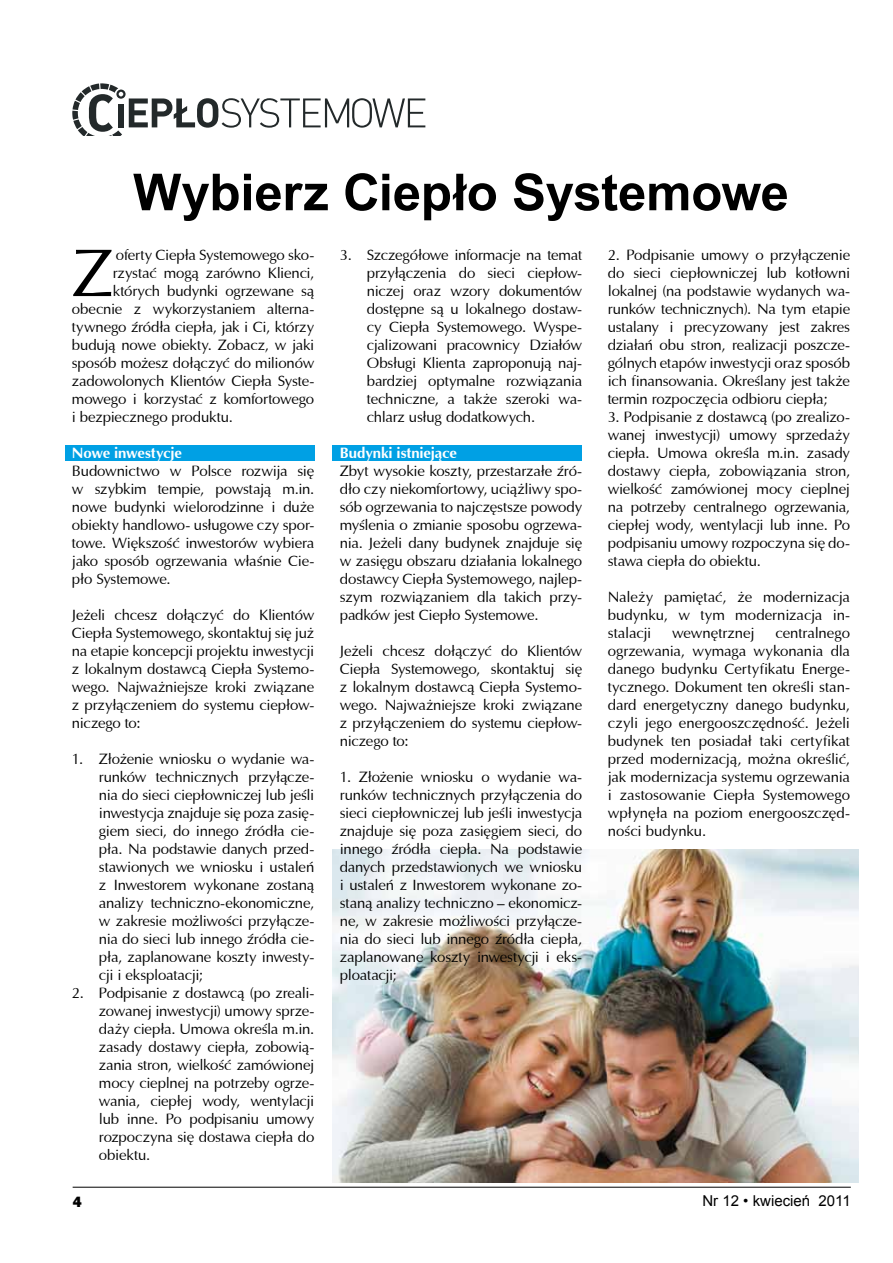
<style>
.page{position:relative;width:893px;height:1263px;background:#fff}
.page>*{position:absolute;margin:0;border:0;box-sizing:border-box;transform-origin:0 0}
.t1{font:67.8px "Ottawa";color:#000}
.t2{font:700 51px "Arial";letter-spacing:-.005em;color:#000}
.t3{font:15px/18px "Ottawa";letter-spacing:-.015em;color:#000;text-align:justify}
.t4{font:700 15px "Ottawa";letter-spacing:-.01em;color:#fff}
.t5{font:15px "Arial";color:#000}
.t6{font:800 15px "Frankfurt Gothic";color:#000}
</style>
<div class="page">
<hr style="left:73px;top:1187px;width:778px;height:1px;background:#000">
<div style="left:333px;top:445px;width:249px;height:16px;background:#00a0e4"></div>
<div style="left:65px;top:445px;width:249px;height:16px;background:#00a0e4"></div>
<svg style="left:72px;top:83px;width:353px;height:53px"></svg>
<img style="left:333px;top:849px;width:525px;height:333px">
<h2 class="t2" style="left:133px;top:158px;width:657px">Wybierz Ciepło Systemowe</h2>
<p class="t3" style="left:367px;top:246px;width:217px;text-indent:-27px">3. Szczegółowe informacje na temat przyłączenia do sieci ciepłow&shy;niczej oraz wzory dokumentów dostępne są u lokalnego dostaw&shy;cy Ciepła Systemowego. Wyspe&shy;cjalizowani pracownicy Działów Obsługi Klienta zaproponują naj&shy;bardziej optymalne rozwiązania techniczne, a także szeroki wa&shy;chlarz usług dodatkowych.</p>
<p class="t4" style="left:340px;top:443px;width:119px">Budynki istniejące</p>
<p class="t3" style="left:340px;top:462px;width:244px">Zbyt wysokie koszty, przestarzałe źró&shy;dło czy niekomfortowy, uciążliwy spo&shy;sób ogrzewania to najczęstsze powody myślenia o zmianie sposobu ogrzewa&shy;nia. Jeżeli dany budynek znajduje się w zasięgu obszaru działania lokalnego dostawcy Ciepła Systemowego, najlep&shy;szym rozwiązaniem dla takich przy&shy;padków jest Ciepło Systemowe.</p>
<p class="t3" style="left:340px;top:642px;width:244px">Jeżeli chcesz dołączyć do Klientów Ciepła Systemowego, skontaktuj się z lokalnym dostawcą Ciepła Systemo&shy;wego. Najważniejsze kroki związane z przyłączeniem do systemu ciepłow&shy;niczego to:</p>
<p class="t3" style="left:340px;top:768px;width:244px">1. Złożenie wniosku o wydanie wa&shy;runków technicznych przyłączenia do sieci ciepłowniczej lub jeśli inwestycja znajduje się poza zasięgiem sieci, do innego źródła ciepła. Na podstawie danych przedstawionych we wniosku i ustaleń z Inwestorem wykonane zo&shy;staną analizy techniczno – ekonomicz&shy;ne, w zakresie możliwości przyłącze&shy;nia do sieci lub innego źródła ciepła, zaplanowane koszty inwestycji i eks&shy;ploatacji;</p>
<h1 class="t1" style="left:72px;top:232px;width:43px">Z</h1>
<p class="t3" style="left:116px;top:246px;width:200px">oferty Ciepła Systemowego sko-</p>
<p class="t3" style="left:608px;top:246px;width:244px">2. Podpisanie umowy o przyłączenie do sieci ciepłowniczej lub kotłowni lokalnej (na podstawie wydanych wa&shy;runków technicznych). Na tym etapie ustalany i precyzowany jest zakres działań obu stron, realizacji poszcze&shy;gólnych etapów inwestycji oraz sposób ich finansowania. Określany jest także termin rozpoczęcia odbioru ciepła;</p>
<p class="t3" style="left:608px;top:408px;width:244px">3. Podpisanie z dostawcą (po zrealizo&shy;wanej inwestycji) umowy sprzedaży ciepła. Umowa określa m.in. zasady dostawy ciepła, zobowiązania stron, wielkość zamówionej mocy cieplnej na potrzeby centralnego ogrzewania, ciepłej wody, wentylacji lub inne. Po podpisaniu umowy rozpoczyna się do&shy;stawa ciepła do obiektu.</p>
<p class="t3" style="left:608px;top:588px;width:244px">Należy pamiętać, że modernizacja budynku, w tym modernizacja in&shy;stalacji</p>
<p class="t3" style="left:113px;top:264px;width:203px">rzystać mogą zarówno Klienci,</p>
<p class="t3" style="left:113px;top:282px;width:203px">których budynki ogrzewane są</p>
<p class="t3" style="left:72px;top:300px;width:244px">obecnie z wykorzystaniem alterna-</p>
<p class="t3" style="left:72px;top:318px;width:244px">tywnego źródła ciepła, jak i Ci, którzy</p>
<p class="t3" style="left:72px;top:336px;width:244px">budują nowe obiekty. Zobacz, w jaki</p>
<p class="t3" style="left:72px;top:354px;width:244px">sposób możesz dołączyć do milionów</p>
<p class="t3" style="left:72px;top:372px;width:244px">zadowolonych Klientów Ciepła Syste-</p>
<p class="t3" style="left:72px;top:390px;width:244px">mowego i korzystać z komfortowego</p>
<p class="t3" style="left:72px;top:408px;width:162px">i bezpiecznego produktu.</p>
<p class="t4" style="left:72px;top:443px;width:111px">Nowe inwestycje</p>
<p class="t3" style="left:72px;top:462px;width:244px">Budownictwo w Polsce rozwija się w szybkim tempie, powstają m.in. nowe budynki wielorodzinne i duże obiekty handlowo- usługowe czy spor&shy;towe. Większość inwestorów wybiera jako sposób ogrzewania właśnie Cie&shy;pło Systemowe.</p>
<p class="t3" style="left:72px;top:606px;width:244px">Jeżeli chcesz dołączyć do Klientów Ciepła Systemowego, skontaktuj się już na etapie koncepcji projektu inwestycji z lokalnym dostawcą Ciepła Systemo&shy;wego. Najważniejsze kroki związane z przyłączeniem do systemu ciepłow&shy;niczego to:</p>
<p class="t3" style="left:99px;top:750px;width:217px;text-indent:-27px">1. Złożenie wniosku o wydanie wa&shy;runków technicznych przyłącze&shy;nia do sieci ciepłowniczej lub jeśli inwestycja znajduje się poza zasię&shy;giem sieci, do innego źródła cie&shy;pła. Na podstawie danych przed&shy;stawionych we wniosku i ustaleń z Inwestorem wykonane zostaną analizy techniczno-ekonomiczne, w zakresie możliwości przyłącze&shy;nia do sieci lub innego źródła cie&shy;pła, zaplanowane koszty inwesty&shy;cji i eksploatacji;</p>
<p class="t3" style="left:99px;top:984px;width:217px;text-indent:-27px">2. Podpisanie z dostawcą (po zreali&shy;zowanej inwestycji) umowy sprze&shy;daży ciepła. Umowa określa m.in. zasady dostawy ciepła, zobowią&shy;zania stron, wielkość zamówionej mocy cieplnej na potrzeby ogrze&shy;wania, ciepłej wody, wentylacji lub inne. Po podpisaniu umowy rozpoczyna się dostawa ciepła do obiektu.</p>
<p class="t3" style="left:608px;top:624px;width:244px;text-indent:168px">centralnego ogrzewania, wymaga wykonania dla danego budynku Certyfikatu Energe&shy;tycznego. Dokument ten określi stan&shy;dard energetyczny danego budynku, czyli jego energooszczędność. Jeżeli budynek ten posiadał taki certyfikat przed modernizacją, można określić, jak modernizacja systemu ogrzewania i zastosowanie Ciepła Systemowego wpłynęła na poziom energooszczęd&shy;ności budynku.</p>
<p class="t3" style="left:672px;top:624px;width:84px">wewnętrznej</p>
<p class="t6" style="left:73px;top:1193px;width:10px">4</p>
<p class="t5" style="left:702px;top:1191px;width:150px">Nr 12 • kwiecień 2011</p>
</div>
